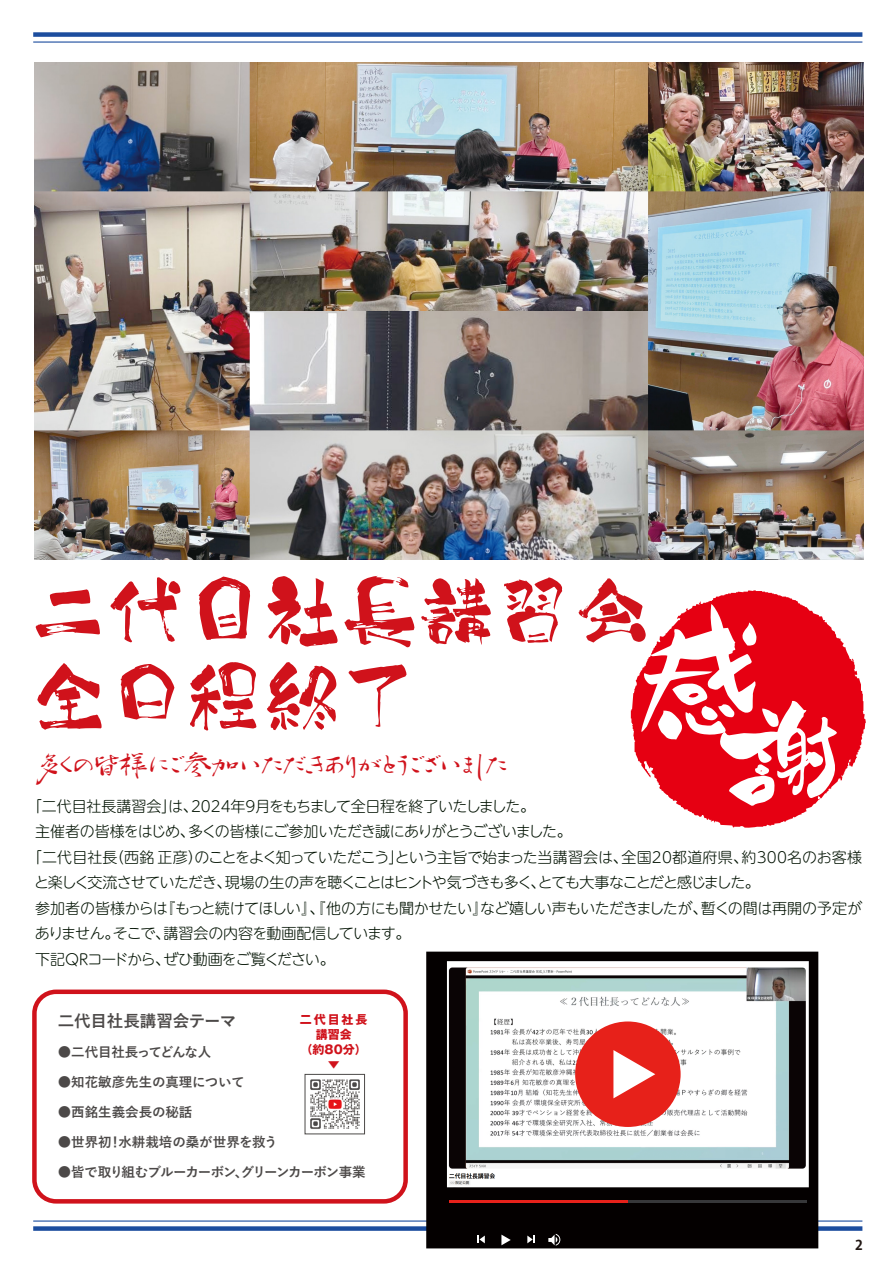
<style>
.page{position:relative;width:893px;height:1263px;background:#fff}
.page>*{position:absolute;margin:0;border:0;box-sizing:border-box;transform-origin:0 0}
.t1{font:70.5px/84.6px "AB taro";letter-spacing:.1em;color:#d0121b}
.t2{font:300 22.5px "Kazuraki SP2 N";color:#d0121b}
.t3{font:700 16.5px "Yu Gothic";letter-spacing:-.005em;color:#4c4948}
.t4{font:300 15px "UD Shin M Go Pr 6 N";letter-spacing:-.04em;color:#010}
.t5{font:300 15px "UD Shin M Go Pr 6 N";letter-spacing:-.005em;color:#010}
.t6{font:300 15px "UD Shin M Go Pr 6 N";letter-spacing:-.075em;color:#010}
.t7{font:300 15px "UD Shin M Go Pr 6 N";letter-spacing:-.06em;color:#010}
.t8{font:700 13.5px "Yu Gothic";letter-spacing:-.01em;color:#4c4948}
.t9{font:700 13.5px "Yu Gothic";letter-spacing:-.075em;color:#4c4948}
.t10{font:700 13.5px "Yu Gothic";letter-spacing:-.045em;color:#4c4948}
.t11{font:700 13.5px "Koz Go Pro";color:#221815}
.t12{font:700 12px/15px "Gothic MB101 Pro";color:#d0121b;text-align:center}
</style>
<div class="page">
<div style="left:33px;top:32px;width:829px;height:5px;background:#1c4d9e"></div>
<hr style="left:33px;top:41px;width:829px;height:2px;background:#1c4d9e">
<div style="left:33px;top:1226px;width:829px;height:5px;background:#1c4d9e"></div>
<hr style="left:33px;top:1220px;width:829px;height:1px;background:#1c4d9e">
<div style="left:32px;top:989px;width:376px;height:214px;border:4px solid #d0121b;border-radius:22px"></div>
<img style="left:35px;top:62px;width:829px;height:498px">
<svg style="left:426px;top:952px;width:392px;height:296px"></svg>
<div style="left:575px;top:1021px;width:106px;height:106px;background:#e7211a;border-radius:50%"></div>
<svg style="left:613px;top:1050px;width:42px;height:48px"></svg>
<svg style="left:501px;top:1234px;width:10px;height:11px"></svg>
<svg style="left:527px;top:1235px;width:8px;height:8px"></svg>
<svg style="left:477px;top:1235px;width:8px;height:8px"></svg>
<svg style="left:548px;top:1234px;width:12px;height:11px"></svg>
<hr style="left:449px;top:1200px;width:357px;height:3px;background:#373739">
<hr style="left:449px;top:1200px;width:179px;height:3px;background:#e7211a">
<img style="left:310px;top:1079px;width:50px;height:50px">
<div style="left:305px;top:1074px;width:60px;height:60px;border:1px solid #4c4948"></div>
<svg style="left:631px;top:590px;width:235px;height:238px"></svg>
<svg style="left:641px;top:604px;width:196px;height:202px"></svg>
<h1 class="t1" style="left:34px;top:568px;width:615px">二代目社長講習会全日程終了</h1>
<h2 class="t2" style="left:40px;top:752px;width:470px">多くの皆様にご参加いただきありがとうございました</h2>
<p class="t4" style="left:27px;top:794px;width:510px">「二代目社長講習会」は、2024年9月をもちまして全日程を終了いたしました。</p>
<p class="t4" style="left:35px;top:819px;width:538px">主催者の皆様をはじめ、多くの皆様にご参加いただき誠にありがとうございました。</p>
<p class="t5" style="left:27px;top:845px;width:837px">「二代目社長（西銘正彦）のことをよく知っていただこう」という主旨で始まった当講習会は、全国20都道府県、約300名のお客様</p>
<p class="t6" style="left:34px;top:870px;width:727px">と楽しく交流させていただき、現場の生の声を聴くことはヒントや気づきも多く、とても大事なことだと感じました。</p>
<p class="t4" style="left:35px;top:896px;width:829px">参加者の皆様からは『もっと続けてほしい』、『他の方にも聞かせたい』など嬉しい声もいただきましたが、暫くの間は再開の予定が</p>
<p class="t4" style="left:35px;top:921px;width:377px">ありません。そこで、講習会の内容を動画配信しています。</p>
<p class="t7" style="left:35px;top:947px;width:301px">下記QRコードから、ぜひ動画をご覧ください。</p>
<p class="t3" style="left:58px;top:1011px;width:180px">二代目社長講習会テーマ</p>
<p class="t10" style="left:58px;top:1044px;width:155px">●二代目社長ってどんな人</p>
<p class="t8" style="left:58px;top:1074px;width:188px">●知花敏彦先生の真理について</p>
<p class="t8" style="left:58px;top:1104px;width:150px">●西銘生義会長の秘話　</p>
<p class="t8" style="left:58px;top:1134px;width:221px">●世界初！水耕栽培の桑が世界を救う</p>
<p class="t9" style="left:58px;top:1164px;width:323px">●皆で取り組むブルーカーボン、グリーンカーボン事業　</p>
<p class="t12" style="left:300px;top:1011px;width:69px">二代目社長講習会<br>（約80分）▼</p>
<p class="t11" style="left:855px;top:1236px;width:9px">2</p>
</div>
